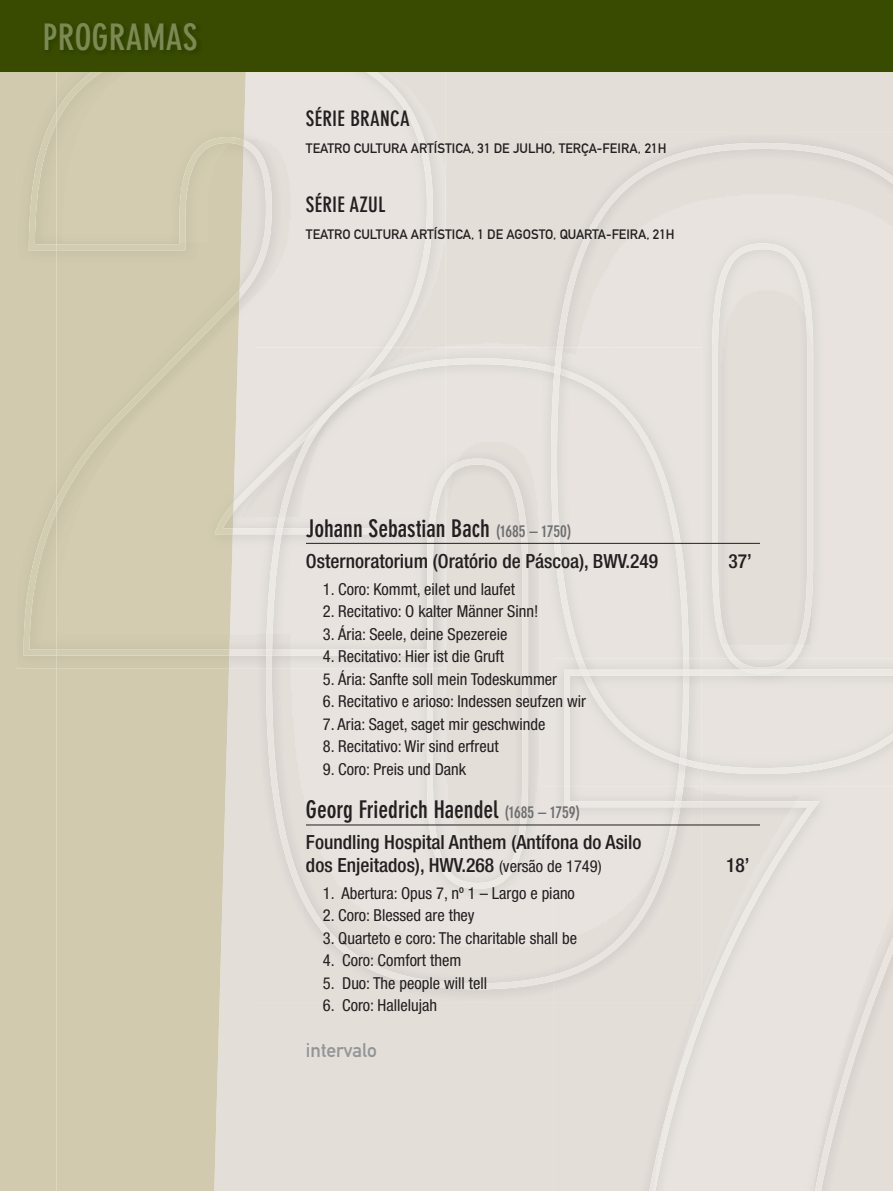
<style>
.page{position:relative;width:893px;height:1191px;background:#fff}
.page>*{position:absolute;margin:0;border:0;box-sizing:border-box;transform-origin:0 0}
.t1{font:700 condensed 36px "DIN Neuzeit Grotesk";letter-spacing:.01em;color:#7c8953}
.t2{font:700 condensed 24px "DIN Neuzeit Grotesk";color:#231f20}
.t3{font:700 condensed 21px "DIN Neuzeit Grotesk";letter-spacing:.01em;color:#231f20}
.t4{font:500 condensed 19.5px/22.5px "Helvetica Neue";color:#231f20}
.t5{font:19.5px "DIN Mittelschrift";color:#939598}
.t6{font:condensed 16.5px "Helvetica Neue";color:#231f20}
.t7{font:13.5px "DIN Mittelschrift";color:#231f20}
.s1{font-size:16.5px;color:#6d6e70}
.s2{font-weight:400;font-size:16.5px}
</style>
<div class="page">
<div style="left:244px;top:72px;width:202px;height:596px;background:#e3ded8"></div>
<img style="left:244px;top:72px;width:189px;height:583px">
<div style="left:255px;top:668px;width:49px;height:334px;background:#e3ded8"></div>
<img style="left:255px;top:347px;width:137px;height:308px">
<img style="left:266px;top:358px;width:287px;height:631px">
<img style="left:266px;top:359px;width:180px;height:309px">
<img style="left:266px;top:380px;width:100px;height:275px">
<img style="left:427px;top:458px;width:101px;height:431px">
<img style="left:427px;top:471px;width:19px;height:197px">
<img style="left:427px;top:528px;width:6px;height:127px">
<div style="left:540px;top:132px;width:353px;height:215px;background:#e3ded8"></div>
<div style="left:540px;top:347px;width:13px;height:440px;background:#e8e3df"></div>
<img style="left:540px;top:363px;width:11px;height:10px">
<div style="left:813px;top:347px;width:80px;height:311px;background:#e8e3df"></div>
<div style="left:702px;top:352px;width:10px;height:306px;background:#e4dfda"></div>
<div style="left:582px;top:347px;width:120px;height:311px;background:#e8e3df"></div>
<div style="left:582px;top:368px;width:107px;height:290px;background:#e8e3df"></div>
<img style="left:557px;top:143px;width:336px;height:204px">
<img style="left:551px;top:347px;width:31px;height:311px">
<svg style="left:554px;top:367px;width:6px;height:8px"></svg>
<img style="left:712px;top:243px;width:101px;height:415px">
<div style="left:553px;top:1002px;width:92px;height:188px;background:#e3ded8"></div>
<div style="left:553px;top:787px;width:92px;height:215px;background:#e3ded8"></div>
<img style="left:553px;top:807px;width:92px;height:174px">
<div style="left:553px;top:658px;width:23px;height:129px;background:#e4dfda"></div>
<img style="left:729px;top:658px;width:68px;height:11px">
<div style="left:702px;top:787px;width:191px;height:149px;background:#e8e3df"></div>
<div style="left:583px;top:769px;width:119px;height:18px;background:#e8e3df"></div>
<img style="left:677px;top:769px;width:8px;height:18px">
<img style="left:702px;top:732px;width:191px;height:42px">
<img style="left:583px;top:675px;width:119px;height:94px">
<svg style="left:680px;top:757px;width:6px;height:8px"></svg>
<div style="left:820px;top:936px;width:73px;height:254px;background:#e3ded8"></div>
<img style="left:645px;top:801px;width:175px;height:389px">
<img style="left:564px;top:787px;width:138px;height:20px">
<svg style="left:674px;top:801px;width:7px;height:6px"></svg>
<img style="left:564px;top:669px;width:19px;height:118px">
<svg style="left:683px;top:658px;width:6px;height:17px"></svg>
<svg style="left:576px;top:658px;width:13px;height:17px"></svg>
<div style="left:56px;top:668px;width:173px;height:522px;background:#d1caae"></div>
<div style="left:0;top:111px;width:56px;height:1079px;background:#d1caae"></div>
<div style="left:56px;top:72px;width:188px;height:583px;background:#d3ccb0"></div>
<hr style="left:306px;top:543px;width:454px;height:1px;background:#231f20">
<hr style="left:306px;top:824px;width:454px;height:1px;background:#231f20">
<div style="left:0;top:0;width:893px;height:72px;background:#384b00"></div>
<h1 class="t1" style="left:43px;top:23px;width:156px">PROGRAMAS</h1>
<p class="t3" style="left:306px;top:111px;width:105px">SÉRIE BRANCA</p>
<p class="t7" style="left:306px;top:143px;width:362px">TEATRO CULTURA ARTÍSTICA, 31 DE JULHO, TERÇA-FEIRA, 21H</p>
<p class="t3" style="left:306px;top:197px;width:81px">SÉRIE AZUL</p>
<p class="t7" style="left:306px;top:229px;width:370px">TEATRO CULTURA ARTÍSTICA, 1 DE AGOSTO, QUARTA-FEIRA, 21H</p>
<h2 class="t2" style="left:306px;top:519px;width:267px">Johann Sebastian Bach <span class="s1">(1685 – 1750)</span></h2>
<p class="t4" style="left:306px;top:551px;width:354px">Osternoratorium (Oratório de Páscoa), BWV.249</p>
<p class="t4" style="left:728px;top:551px;width:25px">37’</p>
<p class="t6" style="left:323px;top:583px;width:194px">1. Coro: Kommt, eilet und laufet</p>
<p class="t6" style="left:323px;top:605px;width:217px">2. Recitativo: O kalter Männer Sinn!</p>
<p class="t6" style="left:323px;top:628px;width:186px">3. Ária: Seele, deine Spezereie</p>
<p class="t6" style="left:323px;top:650px;width:183px">4. Recitativo: Hier ist die Gruft</p>
<p class="t6" style="left:323px;top:673px;width:236px">5. Ária: Sanfte soll mein Todeskummer</p>
<p class="t6" style="left:323px;top:695px;width:265px">6. Recitativo e arioso: Indessen seufzen wir</p>
<p class="t6" style="left:323px;top:718px;width:224px">7. Aria: Saget, saget mir geschwinde</p>
<p class="t6" style="left:323px;top:740px;width:177px">8. Recitativo: Wir sind erfreut</p>
<p class="t6" style="left:323px;top:763px;width:145px">9. Coro: Preis und Dank</p>
<h2 class="t2" style="left:306px;top:800px;width:276px">Georg Friedrich Haendel <span class="s1">(1685 – 1759)</span></h2>
<p class="t4" style="left:306px;top:833px;width:337px">Foundling Hospital Anthem (Antífona do Asilo dos Enjeitados), HWV.268 <span class="s2">(versão de 1749)</span></p>
<p class="t4" style="left:726px;top:855px;width:25px">18’</p>
<p class="t6" style="left:323px;top:887px;width:253px">1. Abertura: Opus 7, nº 1 – Largo e piano</p>
<p class="t6" style="left:323px;top:909px;width:153px">2. Coro: Blessed are they</p>
<p class="t6" style="left:323px;top:932px;width:256px">3. Quarteto e coro: The charitable shall be</p>
<p class="t6" style="left:323px;top:954px;width:140px">4. Coro: Comfort them</p>
<p class="t6" style="left:323px;top:977px;width:166px">5. Duo: The people will tell</p>
<p class="t6" style="left:323px;top:999px;width:116px">6. Coro: Hallelujah</p>
<p class="t5" style="left:306px;top:1042px;width:73px">intervalo</p>
</div>
